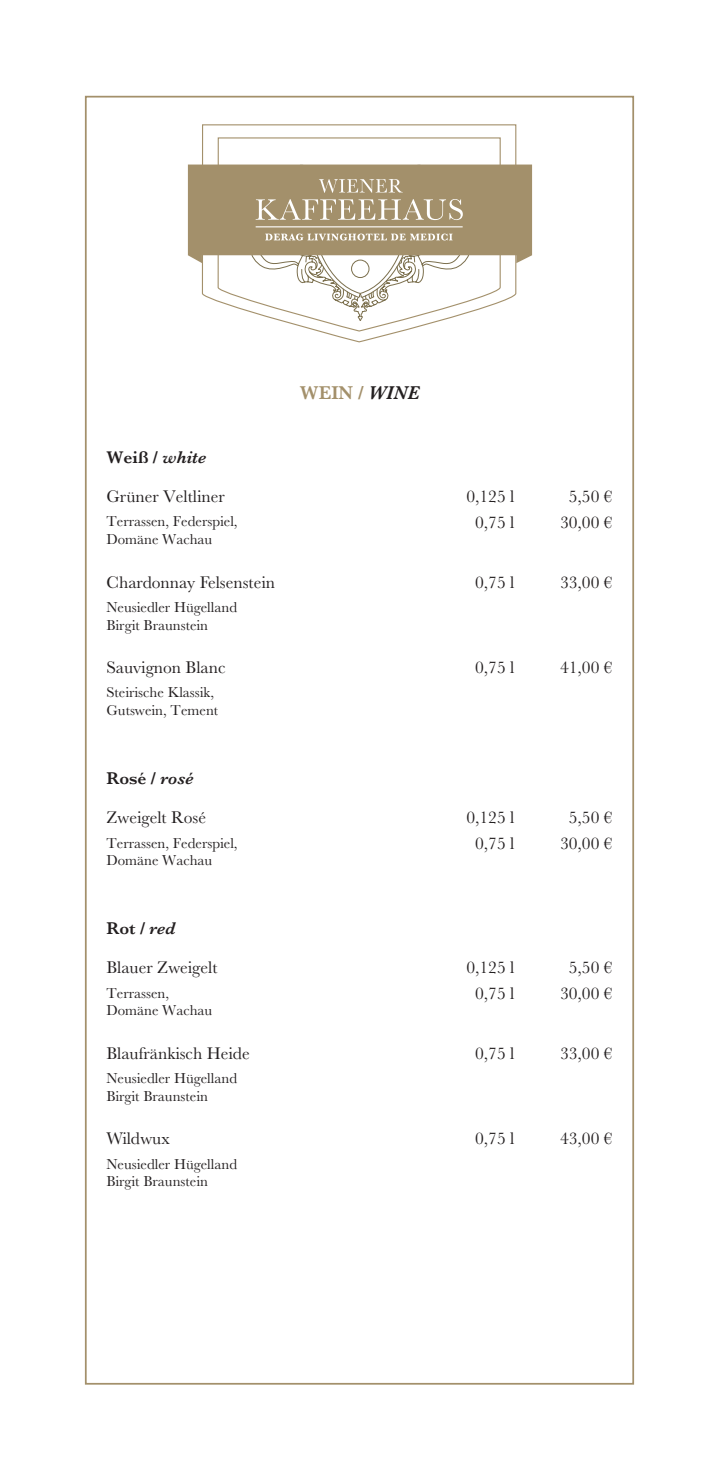
<style>
.page{position:relative;width:720px;height:1474px;background:#fff}
.page>*{position:absolute;margin:0;border:0;box-sizing:border-box;transform-origin:0 0}
.t1{font:600 19.25px "Baskerville MT Pro";color:#a3906b}
.t2{font:17.5px "Baskerville MT Pro";color:#231f20}
.t3{font:600 17.5px "Baskerville MT Pro";color:#231f20}
.t4{font:14.88px/17.8px "Baskerville MT Pro";color:#231f20}
.s1{font-style:italic;color:#231f20}
.s2{font-style:italic}
</style>
<div class="page">
<svg style="left:202px;top:124px;width:314px;height:218px"></svg>
<svg style="left:217px;top:137px;width:284px;height:195px"></svg>
<svg style="left:188px;top:164px;width:344px;height:159px"></svg>
<hr style="left:255px;top:226px;width:207px;height:1px;background:#fff">
<p class="t1" style="left:300px;top:382px;width:122px">WEIN / <span class="s1">WINE</span></p>
<p class="t3" style="left:106px;top:447px;width:101px">Weiß / <span class="s2">white</span></p>
<p class="t2" style="left:106px;top:486px;width:120px">Grüner Veltliner</p>
<p class="t2" style="left:466px;top:486px;width:49px">0,125 l</p>
<p class="t2" style="left:568px;top:486px;width:45px">5,50 €</p>
<p class="t4" style="left:106px;top:513px;width:133px">Terrassen, Federspiel,<br>Domäne Wachau</p>
<p class="t2" style="left:475px;top:512px;width:41px">0,75 l</p>
<p class="t2" style="left:559px;top:512px;width:54px">30,00 €</p>
<p class="t2" style="left:106px;top:572px;width:170px">Chardonnay Felsenstein</p>
<p class="t2" style="left:475px;top:572px;width:41px">0,75 l</p>
<p class="t2" style="left:559px;top:572px;width:54px">33,00 €</p>
<p class="t4" style="left:106px;top:598px;width:132px">Neusiedler Hügelland<br>Birgit Braunstein</p>
<p class="t2" style="left:106px;top:657px;width:121px">Sauvignon Blanc</p>
<p class="t2" style="left:475px;top:657px;width:41px">0,75 l</p>
<p class="t2" style="left:559px;top:657px;width:54px">41,00 €</p>
<p class="t4" style="left:106px;top:683px;width:113px">Steirische Klassik,<br>Gutswein, Tement</p>
<p class="t3" style="left:106px;top:768px;width:89px">Rosé / <span class="s2">rosé</span></p>
<p class="t2" style="left:106px;top:807px;width:101px">Zweigelt Rosé</p>
<p class="t2" style="left:466px;top:807px;width:49px">0,125 l</p>
<p class="t2" style="left:568px;top:807px;width:45px">5,50 €</p>
<p class="t4" style="left:106px;top:833px;width:133px">Terrassen, Federspiel,<br>Domäne Wachau</p>
<p class="t2" style="left:475px;top:833px;width:41px">0,75 l</p>
<p class="t2" style="left:559px;top:833px;width:54px">30,00 €</p>
<p class="t3" style="left:106px;top:918px;width:70px">Rot / <span class="s2">red</span></p>
<p class="t2" style="left:106px;top:957px;width:112px">Blauer Zweigelt</p>
<p class="t2" style="left:466px;top:957px;width:49px">0,125 l</p>
<p class="t2" style="left:568px;top:957px;width:45px">5,50 €</p>
<p class="t4" style="left:106px;top:983px;width:107px">Terrassen,<br>Domäne Wachau</p>
<p class="t2" style="left:475px;top:983px;width:41px">0,75 l</p>
<p class="t2" style="left:559px;top:983px;width:54px">30,00 €</p>
<p class="t2" style="left:106px;top:1043px;width:145px">Blaufränkisch Heide</p>
<p class="t2" style="left:475px;top:1043px;width:41px">0,75 l</p>
<p class="t2" style="left:559px;top:1043px;width:54px">33,00 €</p>
<p class="t4" style="left:106px;top:1069px;width:132px">Neusiedler Hügelland<br>Birgit Braunstein</p>
<p class="t2" style="left:106px;top:1128px;width:65px">Wildwux</p>
<p class="t2" style="left:475px;top:1128px;width:41px">0,75 l</p>
<p class="t2" style="left:559px;top:1128px;width:54px">43,00 €</p>
<p class="t4" style="left:106px;top:1154px;width:132px">Neusiedler Hügelland<br>Birgit Braunstein</p>
</div>
